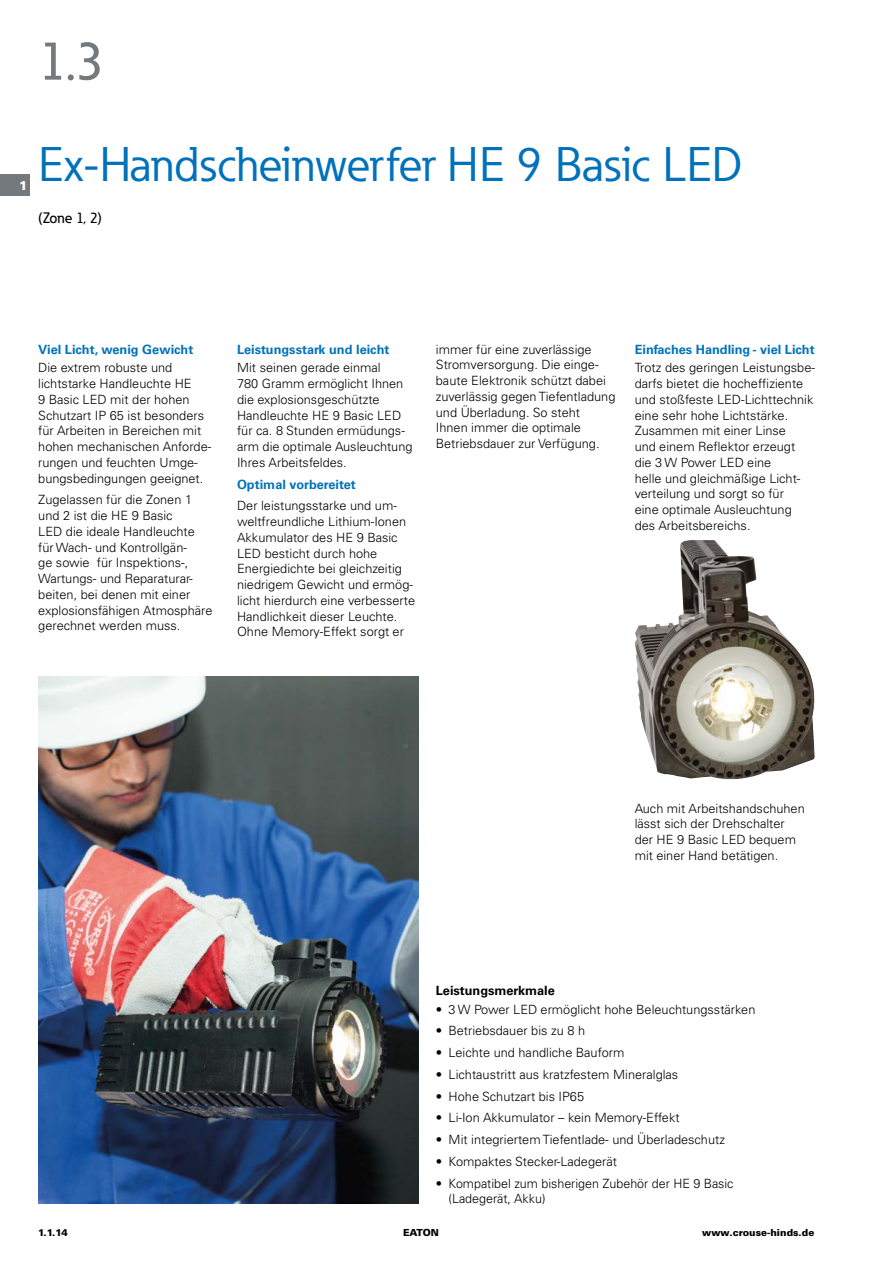
<style>
.page{position:relative;width:893px;height:1263px;background:#fff}
.page>*{position:absolute;margin:0;border:0;box-sizing:border-box;transform-origin:0 0}
.t1{font:500 54px "Eaton";color:#73797c}
.t2{font:48px "Eaton";color:#0072bb}
.t3{font:500 15px "Eaton";color:#000}
.t4{font:300 12.75px/15.8px "Univers LT Pro 45";color:#000}
.t5{font:700 12.75px "Univers LT Pro 65";color:#0072bb}
.t6{font:700 12.75px "Univers LT Pro 65";color:#000}
.t7{font:900 12.75px "Univers LT Pro 75";color:#fff}
.t8{font:900 9.75px "Univers LT Pro 75";color:#000}
</style>
<div class="page">
<div style="left:0;top:174px;width:30px;height:22px;background:#73797c"></div>
<img style="left:635px;top:540px;width:180px;height:239px">
<img style="left:38px;top:676px;width:381px;height:527px">
<h1 class="t1" style="left:38px;top:28px;width:69px">1.3</h1>
<p class="t7" style="left:19px;top:177px;width:10px">1</p>
<h2 class="t2" style="left:38px;top:134px;width:706px">Ex-Handscheinwerfer HE 9 Basic LED</h2>
<p class="t3" style="left:38px;top:209px;width:65px">(Zone 1, 2)</p>
<p class="t5" style="left:38px;top:342px;width:157px">Viel Licht, wenig Gewicht</p>
<p class="t4" style="left:38px;top:360px;width:175px">Die extrem robuste und lichtstarke Handleuchte HE<br>9 Basic LED mit der hohen<br>Schutzart IP 65 ist besonders für Arbeiten in Bereichen mit hohen mechanischen Anforde&shy;rungen und feuchten Umge&shy;bungsbedingungen geeignet.</p>
<p class="t4" style="left:38px;top:492px;width:176px">Zugelassen für die Zonen 1 und 2 ist die HE 9 Basic<br>LED die ideale Handleuchte für Wach- und Kontrollgän-<br>ge sowie für Inspektions-,<br>Wartungs- und Reparaturar&shy;beiten, bei denen mit einer explosionsfähigen Atmosphäre gerechnet werden muss.</p>
<p class="t5" style="left:237px;top:342px;width:154px">Leistungsstark und leicht</p>
<p class="t4" style="left:237px;top:360px;width:177px">Mit seinen gerade einmal<br>780 Gramm ermöglicht Ihnen die explosionsgeschützte<br>Handleuchte HE 9 Basic LED für ca. 8 Stunden ermüdungs&shy;arm die optimale Ausleuchtung<br>Ihres Arbeitsfeldes.</p>
<p class="t5" style="left:237px;top:476px;width:120px">Optimal vorbereitet</p>
<p class="t4" style="left:237px;top:498px;width:180px">Der leistungsstarke und um&shy;weltfreundliche Lithium-Ionen<br>Akkumulator des HE 9 Basic<br>LED besticht durch hohe<br>Energiedichte bei gleichzeitig niedrigem Gewicht und ermög&shy;licht hierdurch eine verbesserte<br>Handlichkeit dieser Leuchte.<br>Ohne Memory-Effekt sorgt er</p>
<p class="t4" style="left:436px;top:341px;width:181px">immer für eine zuverlässige<br>Stromversorgung. Die einge&shy;baute Elektronik schützt dabei zuverlässig gegen Tiefentladung und Überladung. So steht<br>Ihnen immer die optimale<br>Betriebsdauer zur Verfügung.</p>
<p class="t5" style="left:635px;top:341px;width:182px">Einfaches Handling - viel Licht</p>
<p class="t4" style="left:635px;top:360px;width:182px">Trotz des geringen Leistungsbe&shy;darfs bietet die hocheffiziente und stoßfeste LED-Lichttechnik eine sehr hohe Lichtstärke.<br>Zusammen mit einer Linse<br>und einem Reflektor erzeugt die 3 W Power LED eine<br>helle und gleichmäßige Licht&shy;verteilung und sorgt so für<br>eine optimale Ausleuchtung des Arbeitsbereichs.</p>
<p class="t4" style="left:635px;top:800px;width:172px">Auch mit Arbeitshandschuhen lässt sich der Drehschalter der HE 9 Basic LED bequem mit einer Hand betätigen.</p>
<p class="t6" style="left:436px;top:983px;width:121px">Leistungsmerkmale</p>
<p class="t4" style="left:436px;top:1001px;width:321px">• 3 W Power LED ermöglicht hohe Beleuchtungsstärken</p>
<p class="t4" style="left:436px;top:1023px;width:151px">• Betriebsdauer bis zu 8 h</p>
<p class="t4" style="left:436px;top:1044px;width:190px">• Leichte und handliche Bauform</p>
<p class="t4" style="left:436px;top:1066px;width:244px">• Lichtaustritt aus kratzfestem Mineralglas</p>
<p class="t4" style="left:436px;top:1088px;width:150px">• Hohe Schutzart bis IP65</p>
<p class="t4" style="left:436px;top:1110px;width:245px">• Li-Ion Akkumulator – kein Memory-Effekt</p>
<p class="t4" style="left:436px;top:1132px;width:291px">• Mit integriertem Tiefentlade- und Überladeschutz</p>
<p class="t4" style="left:436px;top:1153px;width:183px">• Kompaktes Stecker-Ladegerät</p>
<p class="t4" style="left:449px;top:1175px;width:286px;text-indent:-13px">• Kompatibel zum bisherigen Zubehör der HE 9 Basic (Ladegerät, Akku)</p>
<p class="t8" style="left:38px;top:1226px;width:31px">1.1.14</p>
<p class="t8" style="left:403px;top:1226px;width:37px">EATON</p>
<p class="t8" style="left:702px;top:1226px;width:114px">www.crouse-hinds.de</p>
</div>
